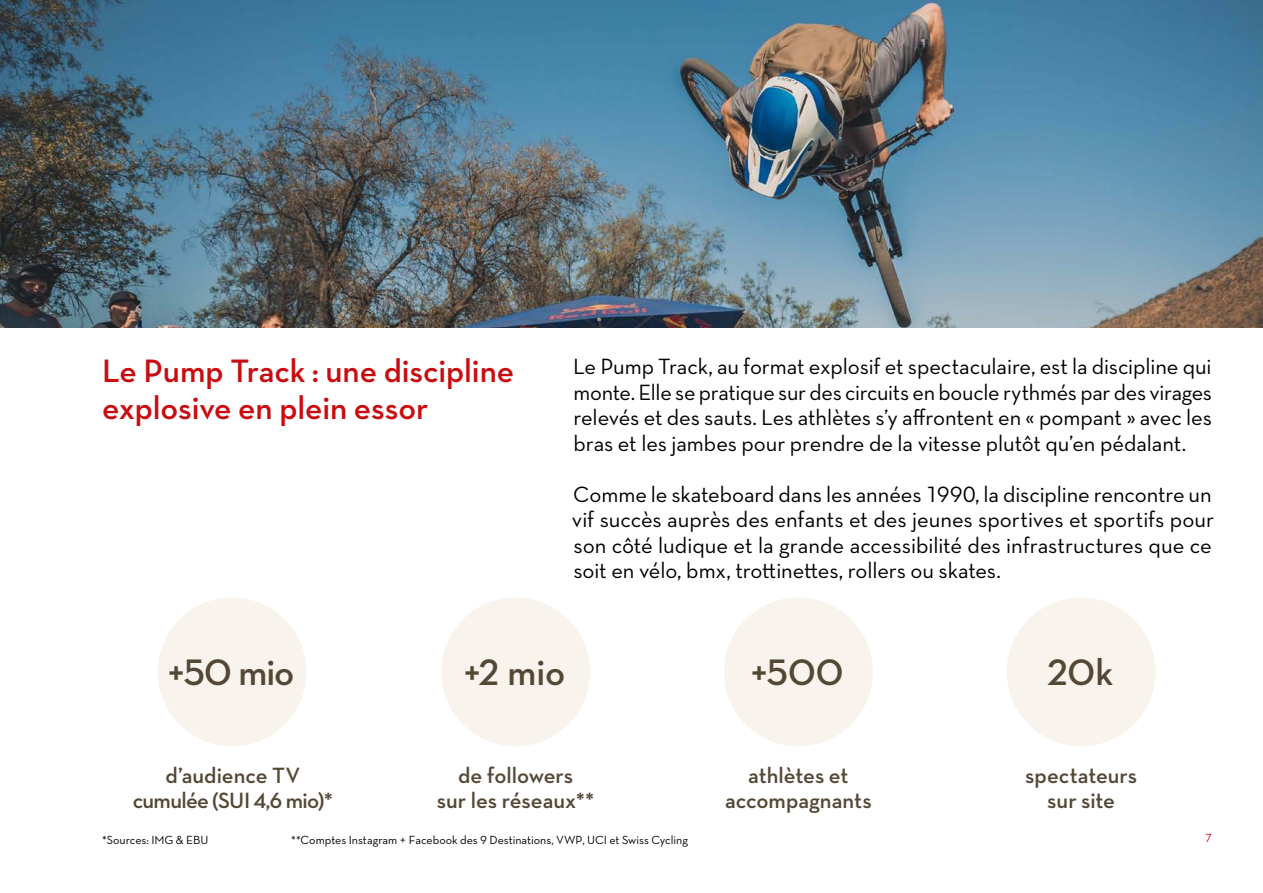
<style>
.page{position:relative;width:1263px;height:893px;background:#fff}
.page>*{position:absolute;margin:0;border:0;box-sizing:border-box;transform-origin:0 0}
.t1{font:600 37.5px "Neutraface Text";letter-spacing:-.005em;color:#534735}
.t2{font:600 33px/37.5px "Neutraface Text";letter-spacing:-.005em;color:#c90c0f}
.t3{font:22.5px/25.5px "Neutraface Text";letter-spacing:-.005em;color:#000;text-align:justify}
.t4{font:600 22.5px/25.5px "Neutraface Text";color:#534735;text-align:center}
.t5{font:600 22.5px/25.5px "Neutraface Text";letter-spacing:-.025em;color:#534735;text-align:center}
.t6{font:12px "Neutraface Text";color:#000}
.t7{font:12px "Neutraface Text";color:#c90c0f}
</style>
<div class="page">
<img style="left:0;top:0;width:1263px;height:327px">
<div style="left:158px;top:597px;width:148px;height:149px;background:#f8f3ed;border-radius:50%"></div>
<div style="left:441px;top:597px;width:149px;height:149px;background:#f8f3ed;border-radius:50%"></div>
<div style="left:724px;top:597px;width:149px;height:149px;background:#f8f3ed;border-radius:50%"></div>
<div style="left:1007px;top:597px;width:148px;height:149px;background:#f8f3ed;border-radius:50%"></div>
<h2 class="t2" style="left:102px;top:351px;width:414px">Le Pump Track : une discipline explosive en plein essor</h2>
<p class="t3" style="left:573px;top:354px;width:640px">Le Pump Track, au format explosif et spectaculaire, est la discipline qui monte. Elle se pratique sur des circuits en boucle rythmés par des virages relevés et des sauts. Les athlètes s’y affrontent en « pompant » avec les bras et les jambes pour prendre de la vitesse plutôt qu’en pédalant.</p>
<p class="t3" style="left:572px;top:481px;width:644px">Comme le skateboard dans les années 1990, la discipline rencontre un vif succès auprès des enfants et des jeunes sportives et sportifs pour son côté ludique et la grande accessibilité des infrastructures que ce soit en vélo, bmx, trottinettes, rollers ou skates.</p>
<h1 class="t1" style="left:168px;top:648px;width:128px">+50 mio</h1>
<p class="t5" style="left:133px;top:762px;width:202px">d’audience TV cumulée (SUI 4,6 mio)*</p>
<h1 class="t1" style="left:464px;top:648px;width:103px">+2 mio</h1>
<p class="t4" style="left:437px;top:762px;width:159px">de followers<br>sur les réseaux**</p>
<h1 class="t1" style="left:751px;top:648px;width:94px">+500</h1>
<p class="t4" style="left:725px;top:762px;width:148px">athlètes et accompagnants</p>
<h1 class="t1" style="left:1047px;top:648px;width:67px">20k</h1>
<p class="t4" style="left:1025px;top:762px;width:113px">spectateurs sur site</p>
<p class="t6" style="left:102px;top:832px;width:108px">*Sources: IMG &amp; EBU</p>
<p class="t6" style="left:291px;top:832px;width:398px">**Comptes Instagram + Facebook des 9 Destinations, VWP, UCI et Swiss Cycling</p>
<p class="t7" style="left:1205px;top:830px;width:8px">7</p>
</div>
